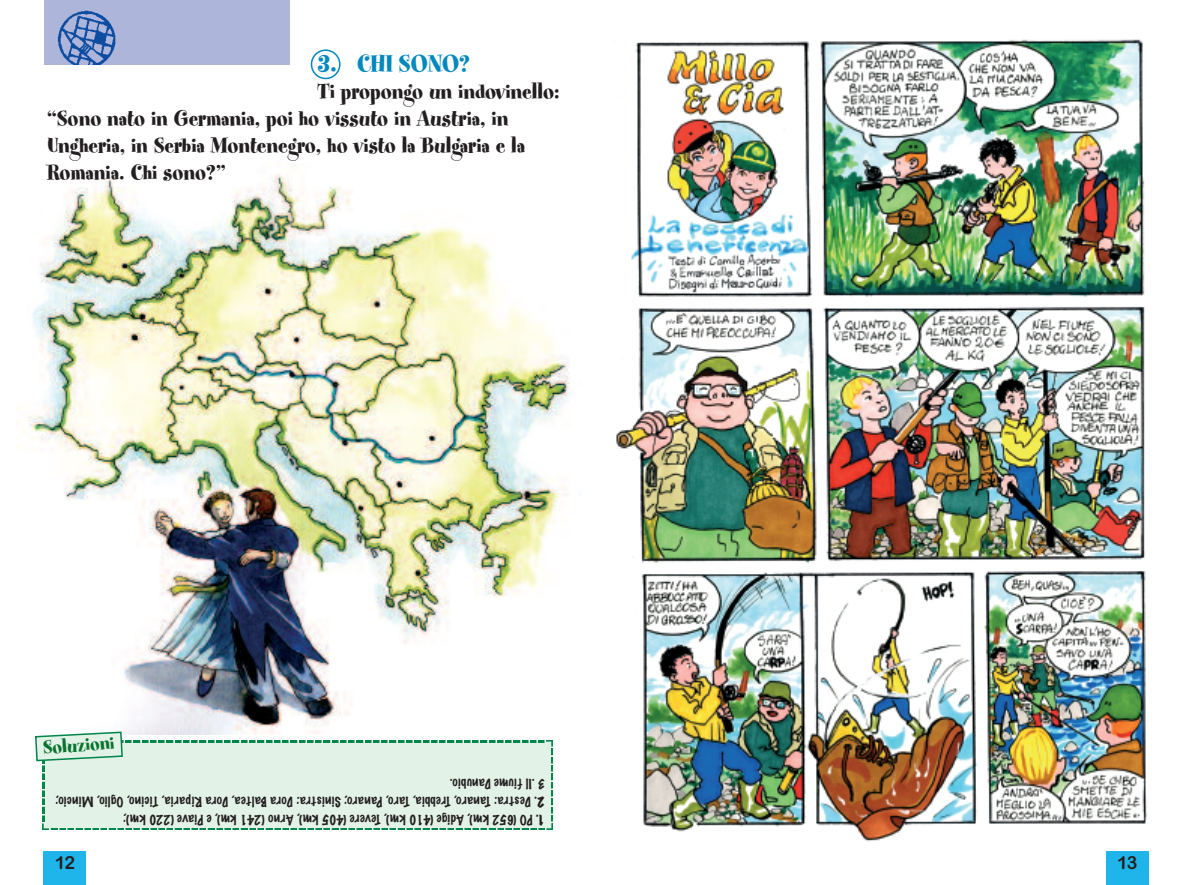
<style>
.page{position:relative;width:1191px;height:885px;background:#fff}
.page>*{position:absolute;margin:0;border:0;box-sizing:border-box;transform-origin:0 0}
.t1{font:27px "Spumoni LP";color:#0088bf}
.t2{font:24px/27px "Spumoni LP";color:#231f20}
.t3{font:21px "Spumoni LP";color:#07742f}
.t4{font:18px "Arial Rounded MT Bold";color:#231f20}
.t5{font:100 12.75px/18px "Marker Felt";letter-spacing:.03em;color:#231f20}
.s1{font-size:30px}
.s2{font-weight:400;font-stretch:expanded}
</style>
<div class="page">
<img style="left:16px;top:163px;width:554px;height:567px">
<div style="left:1106px;top:850px;width:42px;height:34px;background:#1fb5ea"></div>
<div style="left:44px;top:850px;width:42px;height:34px;background:#1fb5ea"></div>
<div style="left:44px;top:0;width:245px;height:65px;background:#aeb5db"></div>
<img style="left:57px;top:10px;width:59px;height:55px">
<svg style="left:311px;top:49px;width:29px;height:30px"></svg>
<svg style="left:35px;top:730px;width:518px;height:99px;background:#dceee3"></svg>
<img style="left:616px;top:39px;width:531px;height:802px">
<h1 class="t1" style="left:317px;top:54px;width:154px"><span class="s1">3.</span> CHI SONO?</h1>
<h2 class="t2" style="left:47px;top:81px;width:514px;text-indent:270px">Ti propongo un indovinello: “Sono nato in Germania, poi ho vissuto in Austria, in Ungheria, in Serbia Montenegro, ho visto la Bulgaria e la Romania. Chi sono?”</h2>
<h3 class="t3" style="left:43px;top:740px;width:73px;rotate:-4deg">Soluzioni</h3>
<p class="t5" style="left:545px;top:810px;width:491px;rotate:-180deg"><span class="s2">2.</span> Destra: Tanaro, Trebbia, Taro, Panaro; Sinistra: Dora Baltea, Dora Riparia, Ticino, Oglio, Mincio;<br>3 .Il fiume Danubio.</p>
<p class="t5" style="left:545px;top:828px;width:423px;rotate:-180deg"><span class="s2">1.</span> PO (652 km), Adige (410 km), Tevere (405 km), Arno (241 km), e Piave (220 km);</p>
<h3 class="t4" style="left:55px;top:851px;width:22px">12</h3>
<h3 class="t4" style="left:1117px;top:851px;width:22px">13</h3>
</div>
